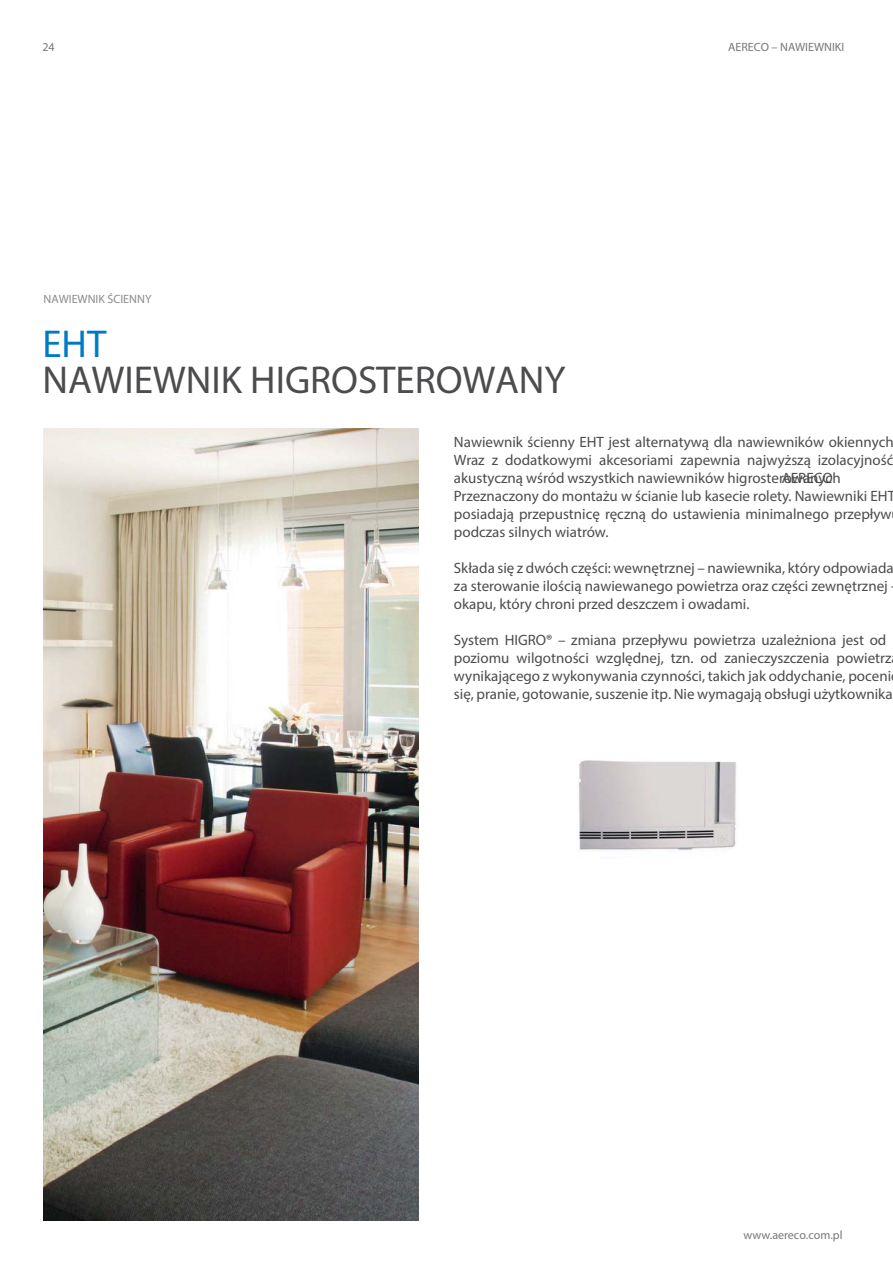
<style>
.page{position:relative;width:893px;height:1263px;background:#fff}
.page>*{position:absolute;margin:0;border:0;box-sizing:border-box;transform-origin:0 0}
.t1{font:500 condensed 39px "Helvetica Neue LTW1 G";color:#4c4c4e}
.t2{font:500 condensed 39px "Helvetica Neue LTW1 G";color:#007bc3}
.t3{font:300 condensed 15px/18px "Helvetica Neue LTW1 G";color:#4c4c4e}
.t4{font:300 condensed 12px "Helvetica Neue LTW1 G";color:#77787b}
.t5{font:800 condensed 12px "Helvetica Neue LTW1 G";color:#898b8e}
</style>
<div class="page">
<img style="left:578px;top:760px;width:158px;height:91px">
<img style="left:44px;top:428px;width:375px;height:792px">
<p class="t4" style="left:42px;top:43px;width:14px">24</p>
<p class="t4" style="left:728px;top:43px;width:118px">AERECO – NAWIEWNIKI</p>
<p class="t5" style="left:44px;top:292px;width:109px">NAWIEWNIK ŚCIENNY</p>
<h1 class="t2" style="left:42px;top:321px;width:65px">EHT</h1>
<h1 class="t1" style="left:42px;top:357px;width:525px">NAWIEWNIK HIGROSTEROWANY</h1>
<p class="t3" style="left:454px;top:434px;width:441px;text-align:justify">Nawiewnik ścienny EHT jest alternatywą dla nawiewników okiennych Wraz z dodatkowymi akcesoriami zapewnia najwyższą izolacyjność akustyczną wśród wszystkich nawiewników higrosterowanych</p>
<p class="t3" style="left:454px;top:470px;width:443px;text-indent:328px">AERECO.<br>Przeznaczony do montażu w ścianie lub kasecie rolety. Nawiewniki EHT posiadają przepustnicę ręczną do ustawienia minimalnego przepływ podczas silnych wiatrów.</p>
<p class="t3" style="left:454px;top:560px;width:441px">Składa się z dwóch części: wewnętrznej – nawiewnika, który odpowiada za sterowanie ilością nawiewanego powietrza oraz części zewnętrznej okapu, który chroni przed deszczem i owadami.</p>
<p class="t3" style="left:454px;top:632px;width:440px">System HIGRO® – zmiana przepływu powietrza uzależniona jest od poziomu wilgotności względnej, tzn. od zanieczyszczenia powietrz wynikającego z wykonywania czynności, takich jak oddychanie, poceni się, pranie, gotowanie, suszenie itp. Nie wymagają obsługi użytkownika</p>
<p class="t4" style="left:743px;top:1231px;width:101px">www.aereco.com.pl</p>
</div>
